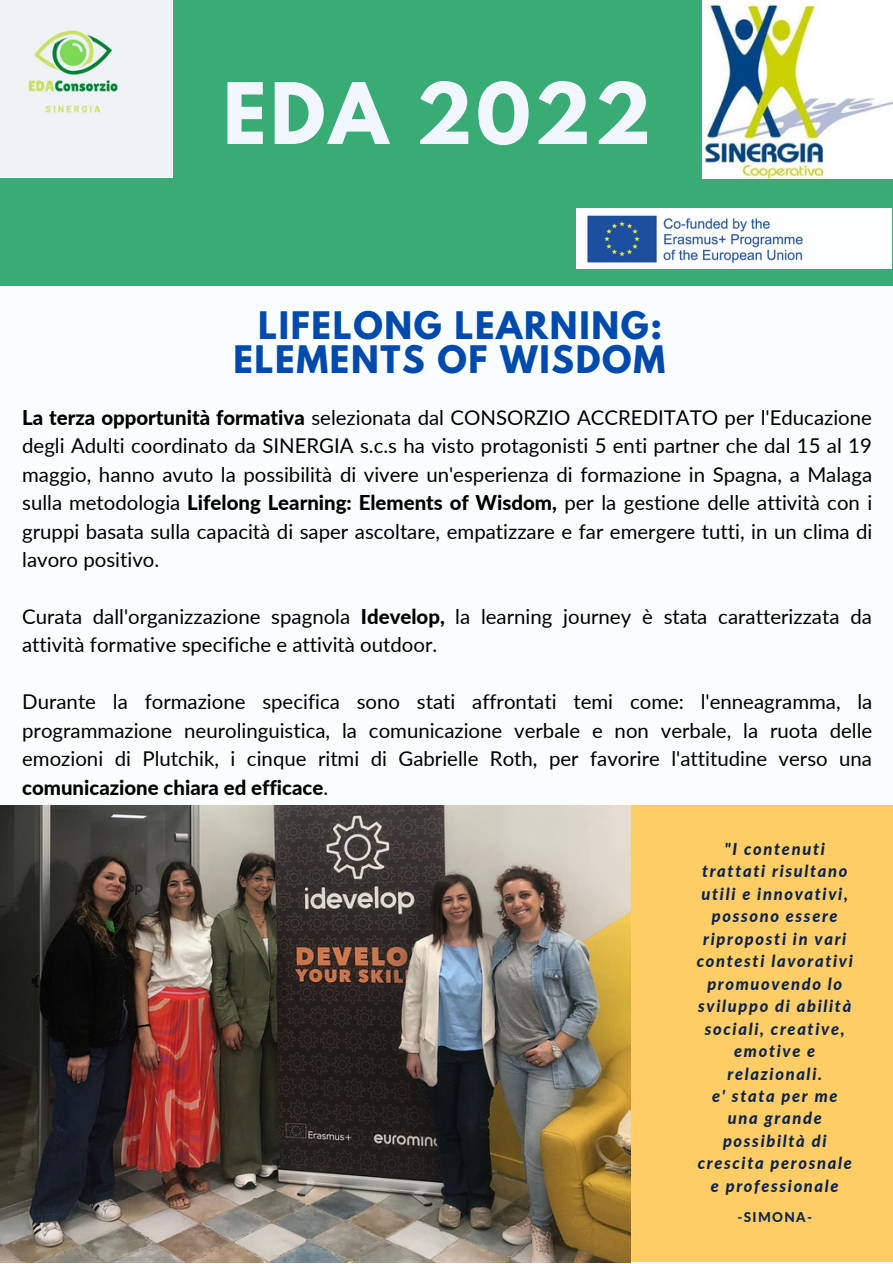
<style>
.page{position:relative;width:893px;height:1264px;background:#fff}
.page>*{position:absolute;margin:0;border:0;box-sizing:border-box;transform-origin:0 0}
.t1{font:700 75px "League Spartan";letter-spacing:.05em;color:#f2f7ff}
.t2{font:700 33.6px/33.6px "League Spartan";letter-spacing:.05em;color:#004aad;text-align:right}
.t3{font:20.4px/28.3px "Lato";color:#000;text-align:justify}
.t4{font:italic 800 16.5px/22.5px "Lato";letter-spacing:.1em;color:#0b224b;text-align:center}
.t5{font:800 13.5px "Lato";letter-spacing:.1em;color:#0b224b}
.s1{font-weight:800}
</style>
<div class="page">
<div style="left:0;top:0;width:892px;height:1262px;background:#fafdfe"></div>
<div style="left:611px;top:805px;width:281px;height:457px;background:#fecd65"></div>
<div style="left:0;top:0;width:892px;height:286px;background:#39ab74"></div>
<img style="left:0;top:805px;width:631px;height:457px">
<img style="left:0;top:0;width:172px;height:178px">
<img style="left:577px;top:208px;width:314px;height:60px">
<img style="left:702px;top:0;width:190px;height:178px">
<p class="t1" style="left:223px;top:76px;width:429px">EDA 2022</p>
<p class="t2" style="left:233px;top:313px;width:433px">LIFELONG LEARNING:<br>ELEMENTS OF WISDOM</p>
<p class="t3" style="left:22px;top:403px;width:851px"><span class="s1">La terza opportunità formativa</span> selezionata dal CONSORZIO ACCREDITATO per l'Educazione degli Adulti coordinato da SINERGIA s.c.s ha visto protagonisti 5 enti partner che dal 15 al 19 maggio, hanno avuto la possibilità di vivere un'esperienza di formazione in Spagna, a Malaga sulla metodologia <span class="s1">Lifelong Learning: Elements of Wisdom,</span> per la gestione delle attività con i gruppi basata sulla capacità di saper ascoltare, empatizzare e far emergere tutti, in un clima di lavoro positivo.</p>
<p class="t3" style="left:22px;top:602px;width:851px">Curata dall'organizzazione spagnola <span class="s1">Idevelop,</span> la learning journey è stata caratterizzata da attività formative specifiche e attività outdoor.</p>
<p class="t3" style="left:22px;top:687px;width:851px">Durante la formazione specifica sono stati affrontati temi come: l'enneagramma, la programmazione neurolinguistica, la comunicazione verbale e non verbale, la ruota delle emozioni di Plutchik, i cinque ritmi di Gabrielle Roth, per favorire l'attitudine verso una <span class="s1">comunicazione chiara ed efficace</span>.</p>
<p class="t4" style="left:696px;top:837px;width:158px">"I contenuti trattati risultano utili e innovativi, possono essere riproposti in vari contesti lavorativi promuovendo lo sviluppo di abilità sociali, creative, emotive e relazionali.</p>
<p class="t4" style="left:697px;top:1084px;width:156px">e' stata per me una grande possibiltà di crescita perosnale e professionale</p>
<p class="t5" style="left:737px;top:1208px;width:76px">-SIMONA-</p>
</div>
